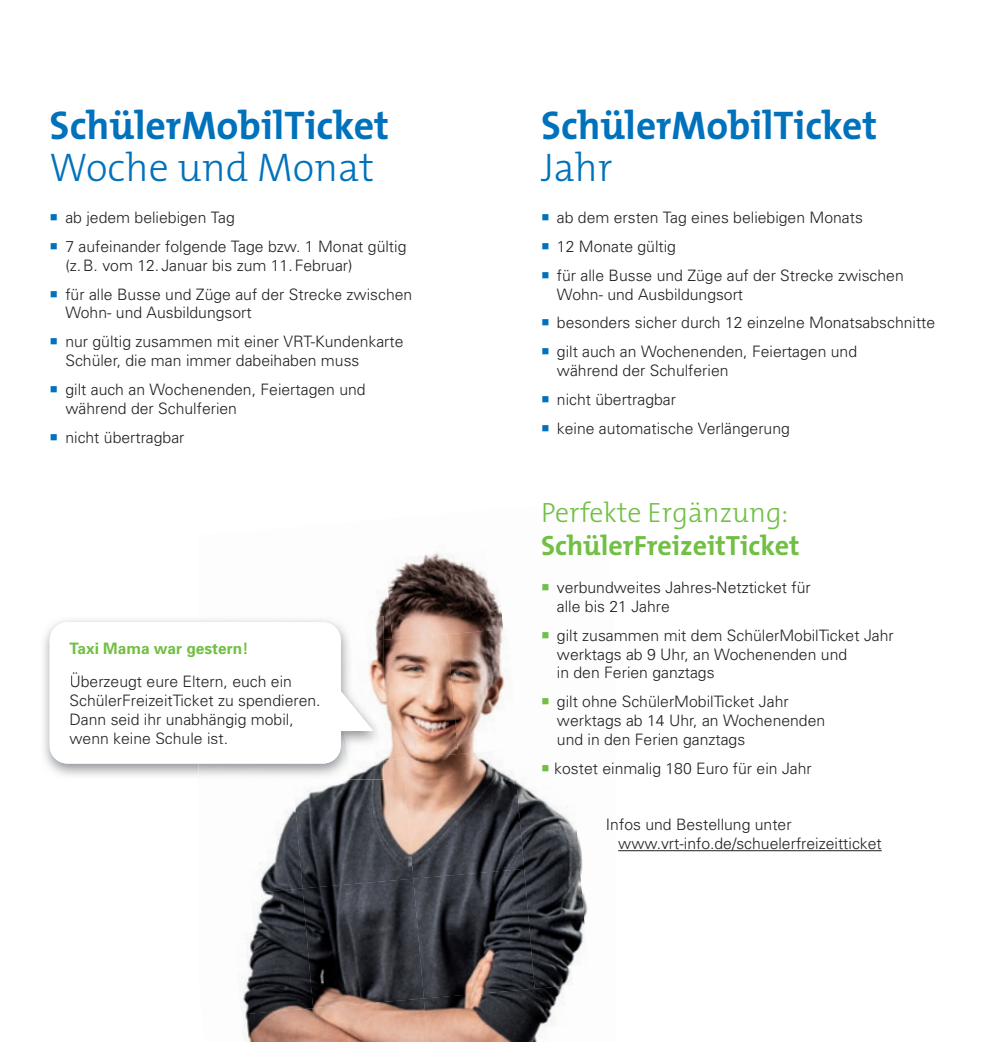
<style>
.page{position:relative;width:983px;height:1042px;background:#fff}
.page>*{position:absolute;margin:0;border:0;box-sizing:border-box;transform-origin:0 0}
.t1{font:700 40.25px "The Mix";color:#0072bc}
.t2{font:300 40.25px "The Mix";color:#0072bc}
.t3{font:700 28px "The Mix";color:#71bf44}
.t4{font:300 28px "The Mix";color:#71bf44}
.t5{font:300 15.75px/18.9px "Univers";color:#231f20}
.t6{font:700 15.75px "Univers";color:#71bf44}
.s1{color:#0072bc}
.s2{color:#71bf44}
</style>
<div class="page">
<img style="left:381px;top:552px;width:111px;height:82px">
<img style="left:492px;top:591px;width:11px;height:33px">
<img style="left:384px;top:634px;width:63px;height:125px">
<img style="left:447px;top:624px;width:58px;height:125px">
<img style="left:259px;top:809px;width:34px;height:79px">
<img style="left:293px;top:759px;width:109px;height:129px">
<img style="left:402px;top:749px;width:111px;height:129px">
<img style="left:513px;top:774px;width:70px;height:210px">
<img style="left:240px;top:888px;width:62px;height:110px">
<img style="left:302px;top:878px;width:111px;height:120px">
<img style="left:413px;top:869px;width:121px;height:129px">
<img style="left:579px;top:861px;width:9px;height:123px">
<img style="left:242px;top:998px;width:181px;height:44px">
<img style="left:423px;top:984px;width:143px;height:58px">
<img style="left:43px;top:620px;width:155px;height:156px">
<img style="left:198px;top:616px;width:186px;height:43px">
<img style="left:348px;top:659px;width:36px;height:120px">
<img style="left:198px;top:763px;width:150px;height:16px">
<svg style="left:50px;top:622px;width:323px;height:141px"></svg>
<hr style="left:618px;top:850px;width:263px;height:1px;background:#231f20">
<div style="left:71px;top:672px;width:221px;height:18px;background:#fff"></div>
<div style="left:70px;top:694px;width:250px;height:15px;background:#fff"></div>
<div style="left:71px;top:713px;width:223px;height:15px;background:#fff"></div>
<div style="left:70px;top:732px;width:156px;height:12px;background:#fff"></div>
<h1 class="t1" style="left:50px;top:91px;width:341px">SchülerMobilTicket</h1>
<h1 class="t2" style="left:50px;top:134px;width:326px">Woche und Monat</h1>
<p class="t5" style="left:50px;top:207px;width:187px"><span class="s1">○</span> ab jedem beliebigen Tag</p>
<p class="t5" style="left:65px;top:236px;width:342px;text-indent:-16px"><span class="s1">○</span> 7 aufeinander folgende Tage bzw. 1 Monat gültig (z. B. vom 12. Januar bis zum 11. Februar)</p>
<p class="t5" style="left:65px;top:284px;width:348px;text-indent:-16px"><span class="s1">○</span> für alle Busse und Züge auf der Strecke zwischen<br>Wohn- und Ausbildungsort</p>
<p class="t5" style="left:65px;top:332px;width:339px;text-indent:-16px"><span class="s1">○</span> nur gültig zusammen mit einer VRT-Kundenkarte<br>Schüler, die man immer dabeihaben muss</p>
<p class="t5" style="left:65px;top:379px;width:301px;text-indent:-16px"><span class="s1">○</span> gilt auch an Wochenenden, Feiertagen und während der Schulferien</p>
<p class="t5" style="left:50px;top:427px;width:136px"><span class="s1">○</span> nicht übertragbar</p>
<p class="t6" style="left:69px;top:639px;width:180px">Taxi Mama war gestern!</p>
<p class="t5" style="left:69px;top:671px;width:252px">Überzeugt eure Eltern, euch ein<br>SchülerFreizeitTicket zu spendieren.<br>Dann seid ihr unabhängig mobil, wenn keine Schule ist.</p>
<h1 class="t1" style="left:541px;top:91px;width:337px">SchülerMobilTicket</h1>
<h1 class="t2" style="left:541px;top:134px;width:73px">Jahr</h1>
<p class="t5" style="left:541px;top:207px;width:323px"><span class="s1">○</span> ab dem ersten Tag eines beliebigen Monats</p>
<p class="t5" style="left:541px;top:236px;width:136px"><span class="s1">○</span> 12 Monate gültig</p>
<p class="t5" style="left:556px;top:265px;width:348px;text-indent:-16px"><span class="s1">○</span> für alle Busse und Züge auf der Strecke zwischen<br>Wohn- und Ausbildungsort</p>
<p class="t5" style="left:541px;top:313px;width:395px"><span class="s1">○</span> besonders sicher durch 12 einzelne Monatsabschnitte</p>
<p class="t5" style="left:556px;top:342px;width:301px;text-indent:-16px"><span class="s1">○</span> gilt auch an Wochenenden, Feiertagen und während der Schulferien</p>
<p class="t5" style="left:541px;top:389px;width:136px"><span class="s1">○</span> nicht übertragbar</p>
<p class="t5" style="left:541px;top:418px;width:250px"><span class="s1">○</span> keine automatische Verlängerung</p>
<h2 class="t4" style="left:541px;top:489px;width:249px">Perfekte Ergänzung:</h2>
<h2 class="t3" style="left:541px;top:522px;width:260px">SchülerFreizeitTicket</h2>
<p class="t5" style="left:556px;top:577px;width:255px;text-indent:-16px"><span class="s2">○</span> verbundweites Jahres-Netzticket für alle bis 21 Jahre</p>
<p class="t5" style="left:556px;top:625px;width:338px;text-indent:-16px"><span class="s2">○</span> gilt zusammen mit dem SchülerMobil Ticket Jahr werktags ab 9 Uhr, an Wochenenden und<br>in den Ferien ganztags</p>
<p class="t5" style="left:556px;top:692px;width:270px;text-indent:-16px"><span class="s2">○</span> gilt ohne SchülerMobilTicket Jahr werktags ab 14 Uhr, an Wochenenden und in den Ferien ganztags</p>
<p class="t5" style="left:541px;top:758px;width:272px"><span class="s2">○</span> kostet einmalig 180 Euro für ein Jahr</p>
<p class="t5" style="left:618px;top:815px;width:265px;text-indent:-12px">Infos und Bestellung unter www.vrt-info.de/schuelerfreizeitticket</p>
</div>
